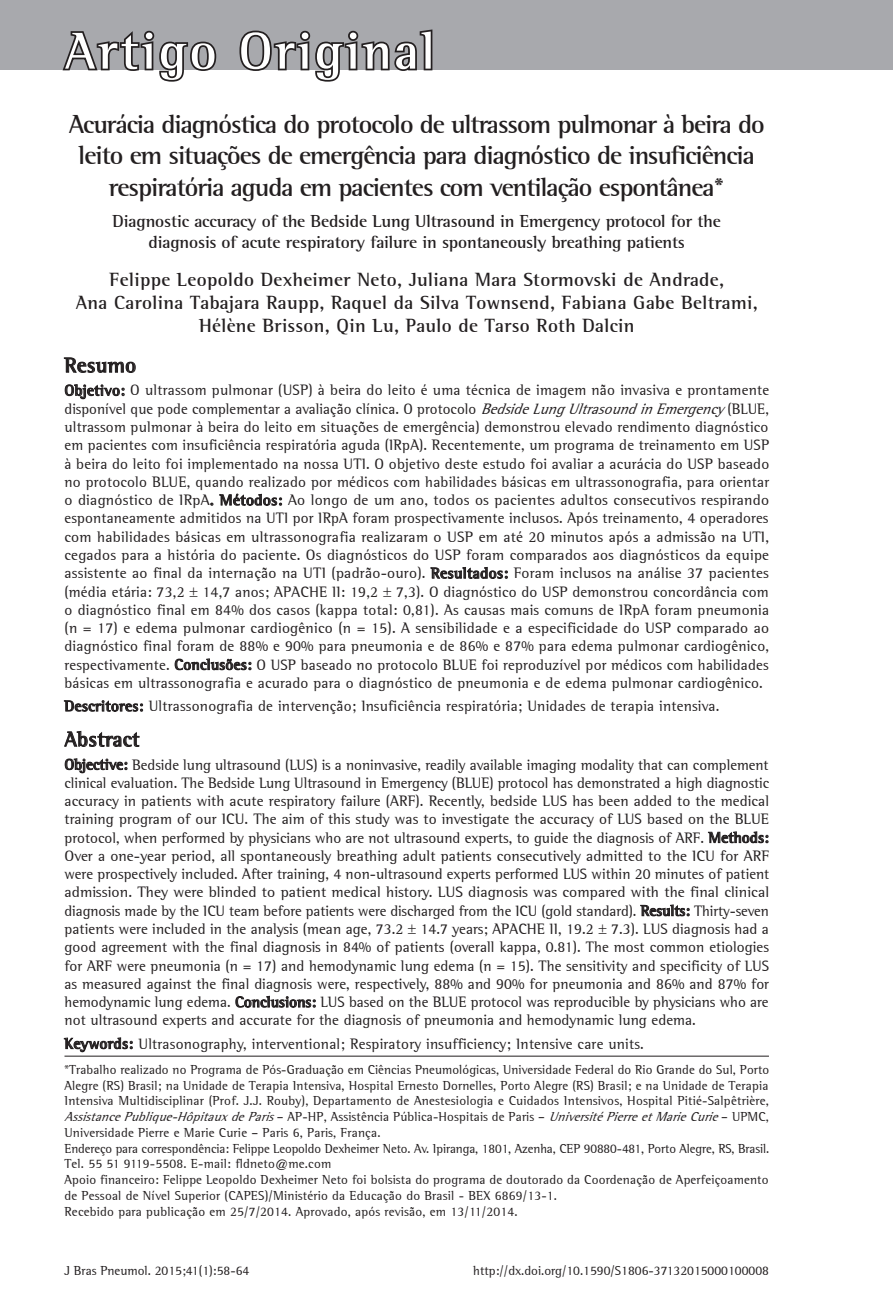
<style>
.page{position:relative;width:893px;height:1315px;background:#fff}
.page>*{position:absolute;margin:0;border:0;box-sizing:border-box;transform-origin:0 0}
.t1{font:700 52.5px "Libre Semi Serif S Si";letter-spacing:.05em;color:#fff}
.Título___1o_idioma{font:700 26.25px/31.5px "Libre Semi Serif S Si";letter-spacing:-.04em;color:#231f20;text-align:center}
.Resumo___título{font:700 21px "Libre Semi Serif S Si";letter-spacing:.015em;color:#231f20}
.Autores{font:700 19.25px/23.1px "Libre Semi Serif S Si";letter-spacing:.015em;color:#231f20;text-align:center}
.Título___2o_idioma{font:700 17.5px/21px "Libre Semi Serif S Si";letter-spacing:-.01em;color:#231f20;text-align:center}
.Resumo{font:15.22px/18.2px "Libre Semi Serif S Si";letter-spacing:.01em;color:#231f20;text-align:justify}
.Palavras-chave{font:15.22px "Libre Semi Serif S Si";letter-spacing:.015em;color:#231f20}
.Keywords{font:15.22px "Libre Semi Serif S Si";letter-spacing:.015em;color:#231f20}
.Endereço{font:13.12px/15.8px "Libre Semi Serif S Si";letter-spacing:.015em;color:#231f20;text-align:justify}
.Endereço-2{font:13.12px "Libre Semi Serif S Si";letter-spacing:-.005em;color:#231f20}
.rodapé{font:13.12px "Libre Semi Serif S Si";color:#231f20}
.s1{font-weight:700}
.s2{font-style:italic}
</style>
<div class="page">
<div style="left:0;top:0;width:893px;height:70px;background:#a8a9ad"></div>
<svg style="left:64px;top:358px;width:71px;height:14px"></svg>
<svg style="left:65px;top:384px;width:59px;height:15px"></svg>
<svg style="left:219px;top:493px;width:63px;height:12px"></svg>
<svg style="left:431px;top:567px;width:77px;height:11px"></svg>
<svg style="left:175px;top:658px;width:76px;height:12px"></svg>
<svg style="left:64px;top:700px;width:79px;height:11px"></svg>
<svg style="left:65px;top:731px;width:74px;height:15px"></svg>
<svg style="left:65px;top:758px;width:62px;height:15px"></svg>
<svg style="left:708px;top:831px;width:60px;height:12px"></svg>
<svg style="left:640px;top:904px;width:49px;height:12px"></svg>
<svg style="left:236px;top:996px;width:79px;height:11px"></svg>
<svg style="left:64px;top:1037px;width:69px;height:15px"></svg>
<hr style="left:64px;top:1055px;width:705px;height:1px;background:#231f20">
<svg style="left:62px;top:30px;width:155px;height:52px"></svg>
<svg style="left:239px;top:29px;width:194px;height:53px"></svg>
<h1 class="t1" style="left:64px;top:19px;width:372px">Artigo Original</h1>
<p class="Título___1o_idioma" style="left:69px;top:108px;width:697px">Acurácia diagnóstica do protocolo de ultrassom pulmonar à beira do leito em situações de emergência para diagnóstico de insuficiência respiratória aguda em pacientes com ventilação espontânea*</p>
<p class="Título___2o_idioma" style="left:113px;top:210px;width:610px">Diagnostic accuracy of the Bedside Lung Ultrasound in Emergency protocol for the diagnosis of acute respiratory failure in spontaneously breathing patients</p>
<p class="Autores" style="left:76px;top:268px;width:683px">Felippe Leopoldo Dexheimer Neto, Juliana Mara Stormovski de Andrade,<br>Ana Carolina Tabajara Raupp, Raquel da Silva Townsend, Fabiana Gabe Beltrami,<br>Hélène Brisson, Qin Lu, Paulo de Tarso Roth Dalcin</p>
<p class="Resumo___título" style="left:64px;top:352px;width:73px">Resumo</p>
<p class="Resumo" style="left:64px;top:381px;width:706px"><span class="s1">Objetivo:</span> O ultrassom pulmonar (USP) à beira do leito é uma técnica de imagem não invasiva e prontamente disponível que pode complementar a avaliação clínica. O protocolo <span class="s2">BedsideLungUltrasoundinEmergency</span> (BLUE, ultrassom pulmonar à beira do leito em situações de emergência) demonstrou elevado rendimento diagnóstico em pacientes com insuficiência respiratória aguda (IRpA). Recentemente, um programa de treinamento em USP à beira do leito foi implementado na nossa UTI. O objetivo deste estudo foi avaliar a acurácia do USP baseado no protocolo BLUE, quando realizado por médicos com habilidades básicas em ultrassonografia, para orientar o diagnóstico de IRpA<span class="s1">. Métodos:</span> Ao longo de um ano, todos os pacientes adultos consecutivos respirando espontaneamente admitidos na UTI por IRpA foram prospectivamente inclusos. Após treinamento, 4 operadores com habilidades básicas em ultrassonografia realizaram o USP em até 20 minutos após a admissão na UTI, cegados para a história do paciente. Os diagnósticos do USP foram comparados aos diagnósticos da equipe assistente ao final da internação na UTI (padrão-ouro). <span class="s1">Resultados:</span> Foram inclusos na análise 37 pacientes (média etária: 73,2 14,7 anos; APACHE II: 19,2 7,3). O diagnóstico do USP demonstrou concordância com o diagnóstico final em 84% dos casos (kappa total: 0,81). As causas mais comuns de IRpA foram pneumonia (n = 17) e edema pulmonar cardiogênico (n = 15). A sensibilidade e a especificidade do USP comparado ao diagnóstico final foram de 88% e 90% para pneumonia e de 86% e 87% para edema pulmonar cardiogênico, respectivamente. <span class="s1">Conclusões:</span> O USP baseado no protocolo BLUE foi reproduzível por médicos com habilidades básicas em ultrassonografia e acurado para o diagnóstico de pneumonia e de edema pulmonar cardiogênico.</p>
<p class="Palavras-chave" style="left:64px;top:697px;width:656px"><span class="s1">Descritores:</span> Ultrassonografia de intervenção; Insuficiência respiratória; Unidades de terapia intensiva.</p>
<p class="Resumo___título" style="left:64px;top:726px;width:77px">Abstract</p>
<p class="Resumo" style="left:64px;top:755px;width:706px"><span class="s1">Objective:</span> Bedside lung ultrasound (LUS) is a noninvasive, readily available imaging modality that can complement clinical evaluation. The Bedside Lung Ultrasound in Emergency (BLUE) protocol has demonstrated a high diagnostic accuracy in patients with acute respiratory failure (ARF). Recently, bedside LUS has been added to the medical training program of our ICU. The aim of this study was to investigate the accuracy of LUS based on the BLUE protocol, when performed by physicians who are not ultrasound experts, to guide the diagnosis of ARF. <span class="s1">Methods:<br></span>Over a one-year period, all spontaneously breathing adult patients consecutively admitted to the ICU for ARF were prospectively included. After training, 4 non-ultrasound experts performed LUS within 20 minutes of patient admission. They were blinded to patient medical history. LUS diagnosis was compared with the final clinical diagnosis made by the ICU team before patients were discharged from the ICU (gold standard). <span class="s1">Results:</span> Thirty-seven patients were included in the analysis (mean age, 73.2 14.7 years; APACHE II, 19.2 7.3). LUS diagnosis had a good agreement with the final diagnosis in 84% of patients (overall kappa, 0.81). The most common etiologies for ARF were pneumonia (n = 17) and hemodynamic lung edema (n = 15). The sensitivity and specificity of LUS as measured against the final diagnosis were, respectively, 88% and 90% for pneumonia and 86% and 87% for hemodynamic lung edema. <span class="s1">Conclusions:</span> LUS based on the BLUE protocol was reproducible by physicians who are not ultrasound experts and accurate for the diagnosis of pneumonia and hemodynamic lung edema.</p>
<p class="Keywords" style="left:64px;top:1034px;width:581px"><span class="s1">Keywords:</span> Ultrasonography, interventional; Respiratory insufficiency; Intensive care units.</p>
<p class="Endereço" style="left:64px;top:1061px;width:706px">*Trabalho realizado no Programa de Pós-Graduação em Ciências Pneumológicas, Universidade Federal do Rio Grande do Sul, Porto Alegre (RS) Brasil; na Unidade de Terapia Intensiva, Hospital Ernesto Dornelles, Porto Alegre (RS) Brasil; e na Unidade de Terapia Intensiva Multidisciplinar (Prof. J.J. Rouby), Departamento de Anestesiologia e Cuidados Intensivos, Hospital Pitié-Salpêtrière, <span class="s2">AssistancePublique-HôpitauxdeParis</span>– A P - H P , A s s i s t ê n c i a P ú b l i c a - H o s p i t a i s d e P a r i s – <span class="s2">UniversitéPierreetMarieCurie</span>– U P M C , Universidade Pierre e Marie Curie – Paris 6, Paris, França.</p>
<p class="Endereço-2" style="left:64px;top:1140px;width:706px">Endereço para correspondência: Felippe Leopoldo Dexheimer Neto. Av. Ipiranga, 1801, Azenha, CEP 90880-481, Porto Alegre, RS, Brasil.</p>
<p class="Endereço" style="left:64px;top:1156px;width:268px">Tel. 55 51 9119-5508. E-mail: fldneto@me.com</p>
<p class="Endereço" style="left:64px;top:1171px;width:706px">Apoio financeiro: Felippe Leopoldo Dexheimer Neto foi bolsista do programa de doutorado da Coordenação de Aperfeiçoamento de Pessoal de Nível Superior (CAPES)/Ministério da Educação do Brasil - BEX 6869/13-1.</p>
<p class="Endereço" style="left:64px;top:1203px;width:455px">Recebido para publicação em 25/7/2014. Aprovado, após revisão, em 13/11/2014.</p>
<p class="rodapé" style="left:64px;top:1263px;width:186px">J Bras Pneumol. 2015;41(1):58-64</p>
<p class="Endereço" style="left:473px;top:1263px;width:297px">http://dx.doi.org/10.1590/S1806-37132015000100008</p>
</div>
